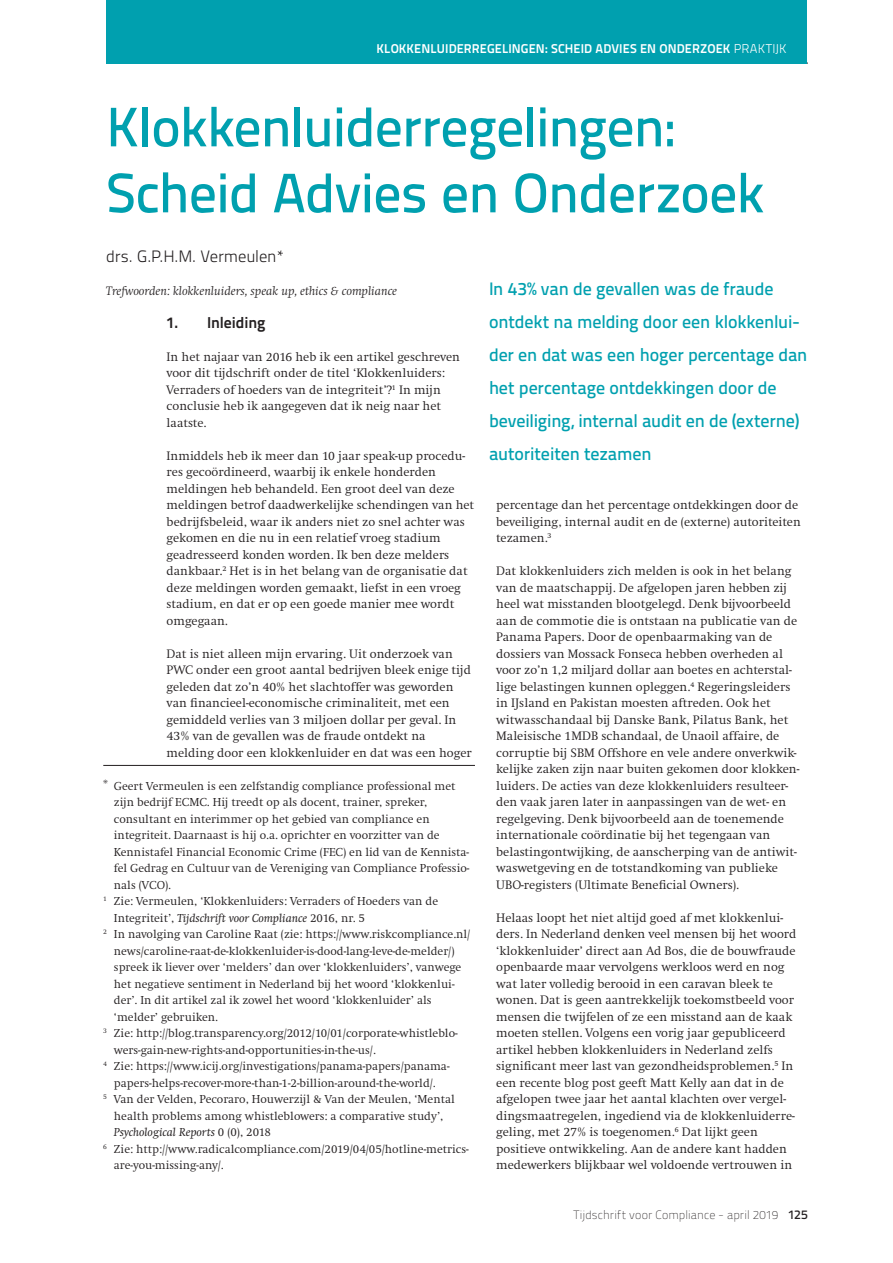
<style>
.page{position:relative;width:893px;height:1263px;background:#fff}
.page>*{position:absolute;margin:0;border:0;box-sizing:border-box;transform-origin:0 0}
.t1{font:500 55.5px/66px "Titillium Text 22 L";letter-spacing:-.015em;color:#00a0af}
.t2{font:500 18px/33px "Titillium Text 22 L";letter-spacing:-.01em;color:#00a0af}
.t3{font:300 16.5px "Titillium Text 22 L";letter-spacing:-.01em;color:#231f20}
.t4{font:700 15.75px "Titillium Text 22 L";letter-spacing:-.01em;color:#231f20}
.t5{font:300 12.75px/16.5px "Swift";color:#231f20}
.t6{font:700 12.75px "Titillium Text 22 L";letter-spacing:.005em;color:#fff}
.t7{font:italic 300 12.75px "Swift";color:#231f20}
.t8{font:300 12px "Swift";color:#231f20}
.t9{font:italic 12px "Swift";color:#231f20}
.t10{font:100 12px "Titillium Text 22 L";letter-spacing:.01em;color:#231f20}
.s1{font-weight:300}
.s2{font-size:15px}
.s3{font-weight:300;font-style:normal}
.s4{font-weight:500;font-size:12.75px}
</style>
<div class="page">
<hr style="left:106px;top:63px;width:702px;height:1px;background:#231f20">
<div style="left:106px;top:0;width:700px;height:64px;background:#00a0af"></div>
<hr style="left:103px;top:765px;width:372px;height:1px;background:#231f20">
<p class="t6" style="left:377px;top:44px;width:412px">KLOKKENLUIDERREGELINGEN: SCHEID ADVIES EN ONDERZOEK <span class="s1">PRAKTIJK</span></p>
<h1 class="t1" style="left:106px;top:100px;width:659px">Klokkenluiderregelingen:<br>Scheid Advies en Onderzoek</h1>
<p class="t3" style="left:106px;top:250px;width:180px">drs. G.P.H.M. Vermeulen*</p>
<p class="t7" style="left:106px;top:286px;width:292px">Trefwoorden: klokkenluiders, speak up, ethics &amp; compliance</p>
<h2 class="t2" style="left:489px;top:274px;width:320px">In 43% van de gevallen was de fraude ontdekt na melding door een klokkenlui&shy;der en dat was een hoger percentage dan het percentage ontdekkingen door de beveiliging, internal audit en de (externe) autoriteiten tezamen</h2>
<p class="t4" style="left:167px;top:317px;width:100px">1. Inleiding</p>
<p class="t5" style="left:167px;top:350px;width:295px">In het najaar van 2016 heb ik een artikel geschreven voor dit tijdschrift onder de titel ‘Klokkenluiders:<br>Verraders of hoeders van de integriteit’?<sup>1</sup> In mijn conclusie heb ik aangegeven dat ik neig naar het laatste.</p>
<p class="t5" style="left:167px;top:449px;width:309px">Inmiddels heb ik meer dan 10 jaar speak-up procedu&shy;res gecoördineerd, waarbij ik enkele honderden meldingen heb behandeld. Een groot deel van deze meldingen betrof daadwerkelijke schendingen van het bedrijfsbeleid, waar ik anders niet zo snel achter was gekomen en die nu in een relatief vroeg stadium geadresseerd konden worden. Ik ben deze melders dankbaar.<sup>2</sup> Het is in het belang van de organisatie dat deze meldingen worden gemaakt, liefst in een vroeg stadium, en dat er op een goede manier mee wordt omgegaan.</p>
<p class="t5" style="left:167px;top:647px;width:307px">Dat is niet alleen mijn ervaring. Uit onderzoek van PWC onder een groot aantal bedrijven bleek enige tijd geleden dat zo’n 40% het slachtoffer was geworden van financieel-economische criminaliteit, met een gemiddeld verlies van 3 miljoen dollar per geval. In 43% van de gevallen was de fraude ontdekt na melding door een klokkenluider en dat was een hoger</p>
<p class="t5" style="left:496px;top:498px;width:306px">percentage dan het percentage ontdekkingen door de beveiliging, internal audit en de (externe) autoriteiten tezamen.<sup>3</sup></p>
<p class="t5" style="left:496px;top:564px;width:305px">Dat klokkenluiders zich melden is ook in het belang van de maatschappij. De afgelopen jaren hebben zij heel wat misstanden blootgelegd. Denk bijvoorbeeld aan de commotie die is ontstaan na publicatie van de Panama Papers. Door de openbaarmaking van de dossiers van Mossack Fonseca hebben overheden al voor zo’n 1,2 miljard dollar aan boetes en achterstal&shy;lige belastingen kunnen opleggen.<sup>4</sup> Regeringsleiders in IJsland en Pakistan moesten aftreden. Ook het witwasschandaal bij Danske Bank, Pilatus Bank, het Maleisische 1MDB schandaal, de Unaoil affaire, de corruptie bij SBM Offshore en vele andere onverkwik&shy;kelijke zaken zijn naar buiten gekomen door klokken&shy;luiders. De acties van deze klokkenluiders resulteer&shy;den vaak jaren later in aanpassingen van de wet- en regelgeving. Denk bijvoorbeeld aan de toenemende internationale coördinatie bij het tegengaan van belastingontwijking, de aanscherping van de antiwit&shy;waswetgeving en de totstandkoming van publieke UBO-registers (Ultimate Beneficial Owners).</p>
<p class="t5" style="left:496px;top:911px;width:302px">Helaas loopt het niet altijd goed af met klokkenlui&shy;ders. In Nederland denken veel mensen bij het woord ‘klokkenluider’ direct aan Ad Bos, die de bouwfraude openbaarde maar vervolgens werkloos werd en nog wat later volledig berooid in een caravan bleek te wonen. Dat is geen aantrekkelijk toekomstbeeld voor mensen die twijfelen of ze een misstand aan de kaak moeten stellen. Volgens een vorig jaar gepubliceerd artikel hebben klokkenluiders in Nederland zelfs significant meer last van gezondheidsproblemen.<sup>5</sup> In een recente blog post geeft Matt Kelly aan dat in de afgelopen twee jaar het aantal klachten over vergel&shy;dingsmaatregelen, ingediend via de klokkenluiderre&shy;geling, met 27% is toegenomen.<sup>6</sup> Dat lijkt geen positieve ontwikkeling. Aan de andere kant hadden medewerkers blijkbaar wel voldoende vertrouwen in</p>
<p class="t8" style="left:103px;top:781px;width:354px"><span class="s2">*</span> Geert Vermeulen is een zelfstandig compliance professional met</p>
<p class="t8" style="left:114px;top:798px;width:315px">zijn bedrijf ECMC. Hij treedt op als docent, trainer, spreker,</p>
<p class="t8" style="left:114px;top:814px;width:317px">consultant en interimmer op het gebied van compliance en</p>
<p class="t8" style="left:114px;top:831px;width:327px">integriteit. Daarnaast is hij o.a. oprichter en voorzitter van de</p>
<p class="t8" style="left:114px;top:847px;width:357px">Kennistafel Financial Economic Crime (FEC) en lid van de Kennista-</p>
<p class="t8" style="left:114px;top:864px;width:357px">fel Gedrag en Cultuur van de Vereniging van Compliance Professio-</p>
<p class="t8" style="left:114px;top:880px;width:59px">nals (VCO).</p>
<p class="t8" style="left:103px;top:897px;width:336px"><sup>1</sup> Zie: Vermeulen, ‘Klokkenluiders: Verraders of Hoeders van de</p>
<p class="t9" style="left:114px;top:913px;width:253px"><span class="s3">Integriteit’,</span> Tijdschrift voor Compliance <span class="s3">2016, nr. 5</span></p>
<p class="t8" style="left:103px;top:930px;width:368px"><sup>2</sup> In navolging van Caroline Raat (zie: https://www.riskcompliance.nl/</p>
<p class="t8" style="left:114px;top:946px;width:342px">news/caroline-raat-de-klokkenluider-is-dood-lang-leve-de-melder/)</p>
<p class="t8" style="left:114px;top:963px;width:349px">spreek ik liever over ‘melders’ dan over ‘klokkenluiders’, vanwege</p>
<p class="t8" style="left:114px;top:979px;width:342px">het negatieve sentiment in Nederland bij het woord ‘klokkenlui-</p>
<p class="t8" style="left:114px;top:996px;width:319px">der’. In dit artikel zal ik zowel het woord ‘klokkenluider’ als</p>
<p class="t8" style="left:114px;top:1012px;width:106px">‘melder’ gebruiken.</p>
<p class="t8" style="left:103px;top:1029px;width:356px"><sup>3</sup> Zie: http://blog.transparency.org/2012/10/01/corporate-whistleblo-</p>
<p class="t8" style="left:114px;top:1045px;width:263px">wers-gain-new-rights-and-opportunities-in-the-us/.</p>
<p class="t8" style="left:103px;top:1062px;width:348px"><sup>4</sup> Zie: https://www.icij.org/investigations/panama-papers/panama-</p>
<p class="t8" style="left:114px;top:1078px;width:323px">papers-helps-recover-more-than-1-2-billion-around-the-world/.</p>
<p class="t8" style="left:103px;top:1095px;width:353px"><sup>5</sup> Van der Velden, Pecoraro, Houwerzijl &amp; Van der Meulen, ‘Mental</p>
<p class="t8" style="left:114px;top:1111px;width:331px">health problems among whistleblowers: a comparative study’,</p>
<p class="t9" style="left:114px;top:1128px;width:159px">Psychological Reports <span class="s3">0 (0), 2018</span></p>
<p class="t8" style="left:103px;top:1144px;width:367px"><sup>6</sup> Zie: http://www.radicalcompliance.com/2019/04/05/hotline-metrics-</p>
<p class="t8" style="left:114px;top:1161px;width:111px">are-you-missing-any/.</p>
<p class="t10" style="left:573px;top:1208px;width:236px">Tijdschrift voor Compliance - april 2019 <span class="s4">125</span></p>
</div>
